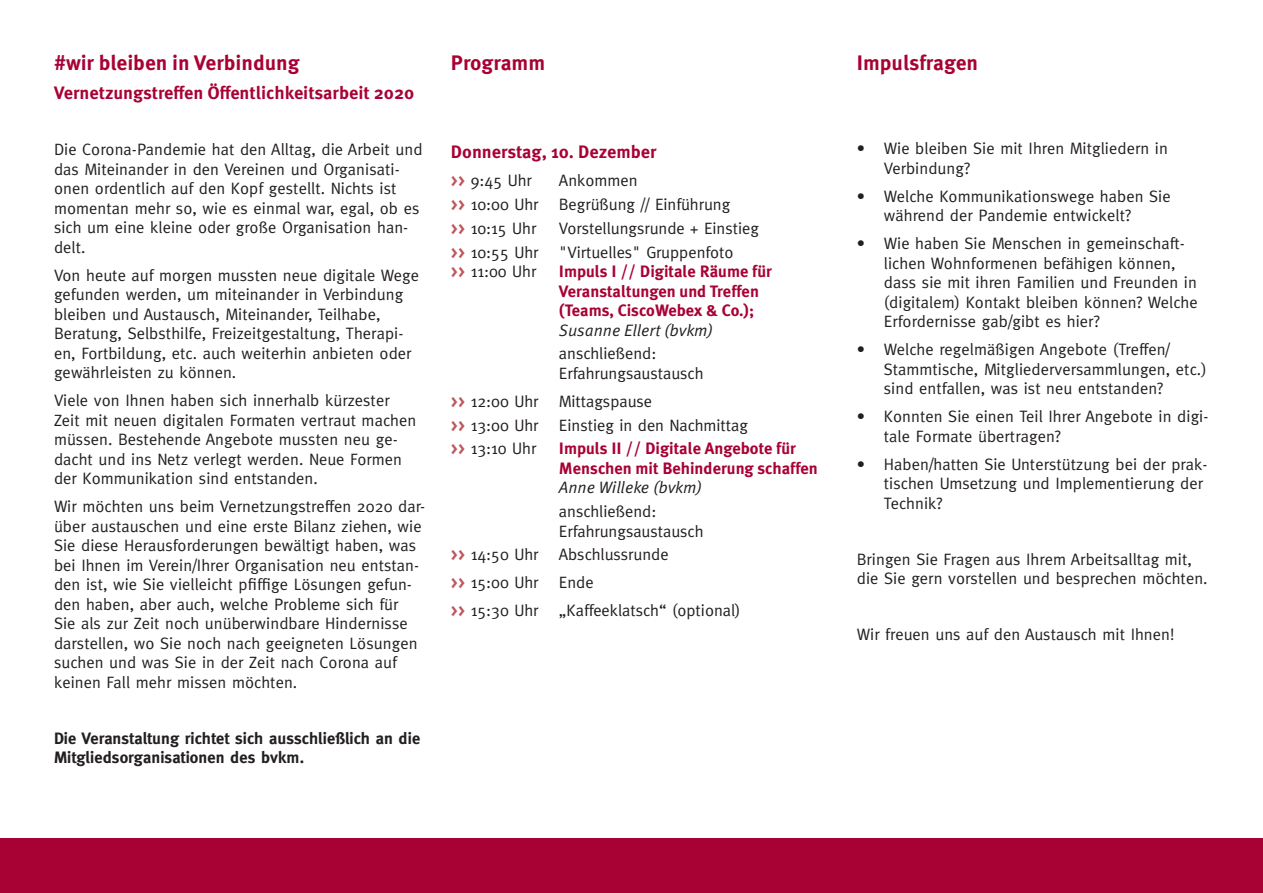
<style>
.page{position:relative;width:1263px;height:893px;background:#fff}
.page>*{position:absolute;margin:0;border:0;box-sizing:border-box;transform-origin:0 0}
.Spaltenüberschrift_f{font:700 21px "Meta Pro";color:#a80235}
.Spaltenüberschrift_f-2{font:700 18px "Meta Pro";color:#a80235}
.Spaltenüberschrift_f-3{font:16.5px/19.5px "Meta";letter-spacing:.005em;color:#231f20}
.Absatzformat_1{font:16.5px "Meta";color:#231f20}
.Absatzformat_1-2{font:700 16.5px/19.5px "Meta Plus";color:#a80235}
.Spaltenüberschrift_f-4{font:700 16.5px/19.5px "Meta";letter-spacing:.005em;color:#231f20}
.Absatzformat_1-3{font:16.5px "Meta Pro Norm Ita";color:#231f20}
.s1{font-weight:700;color:#bf585e}
</style>
<div class="page">
<div style="left:0;top:839px;width:1263px;height:54px;background:#a80235"></div>
<p class="Spaltenüberschrift_f" style="left:54px;top:46px;width:247px">#wir bleiben in Verbindung</p>
<p class="Spaltenüberschrift_f-2" style="left:54px;top:79px;width:362px">Vernetzungstreffen Öffentlichkeitsarbeit 2020</p>
<p class="Spaltenüberschrift_f-3" style="left:54px;top:140px;width:370px">Die Corona-Pandemie hat den Alltag, die Arbeit und das Miteinander in den Vereinen und Organisati&shy;onen ordentlich auf den Kopf gestellt. Nichts ist momentan mehr so, wie es einmal war, egal, ob es sich um eine kleine oder große Organisation han&shy;delt.</p>
<p class="Spaltenüberschrift_f-3" style="left:54px;top:265px;width:367px">Von heute auf morgen mussten neue digitale Wege gefunden werden, um miteinander in Verbindung bleiben und Austausch, Miteinander, Teilhabe, Beratung, Selbsthilfe, Freizeitgestaltung, Therapi&shy;en, Fortbildung, etc. auch weiterhin anbieten oder gewährleisten zu können.</p>
<p class="Spaltenüberschrift_f-3" style="left:54px;top:391px;width:364px">Viele von Ihnen haben sich innerhalb kürzester Zeit mit neuen digitalen Formaten vertraut machen müssen. Bestehende Angebote mussten neu ge&shy;dacht und ins Netz verlegt werden. Neue Formen der Kommunikation sind entstanden.</p>
<p class="Spaltenüberschrift_f-3" style="left:54px;top:497px;width:373px">Wir möchten uns beim Vernetzungstreffen 2020 dar&shy;über austauschen und eine erste Bilanz ziehen, wie Sie diese Herausforderungen bewältigt haben, was bei Ihnen im Verein/Ihrer Organisation neu entstan&shy;den ist, wie Sie vielleicht pfiffige Lösungen gefun&shy;den haben, aber auch, welche Probleme sich für<br>Sie als zur Zeit noch unüberwindbare Hindernisse darstellen, wo Sie noch nach geeigneten Lösungen suchen und was Sie in der Zeit nach Corona auf keinen Fall mehr missen möchten.</p>
<p class="Spaltenüberschrift_f-4" style="left:54px;top:728px;width:368px">Die Veranstaltung richtet sich ausschließlich an die<br>Mitgliedsorganisationen des bvkm.</p>
<p class="Spaltenüberschrift_f" style="left:451px;top:46px;width:96px">Programm</p>
<p class="Spaltenüberschrift_f-2" style="left:451px;top:138px;width:207px">Donnerstag, 10. Dezember</p>
<p class="Absatzformat_1" style="left:451px;top:171px;width:82px"><span class="s1">&gt;&gt;</span> 9:45 Uhr</p>
<p class="Absatzformat_1" style="left:559px;top:171px;width:80px">Ankommen</p>
<p class="Absatzformat_1" style="left:451px;top:195px;width:281px"><span class="s1">&gt;&gt;</span> 10:00 Uhr Begrüßung // Einführung</p>
<p class="Absatzformat_1" style="left:451px;top:219px;width:87px"><span class="s1">&gt;&gt;</span> 10:15 Uhr</p>
<p class="Absatzformat_1" style="left:559px;top:219px;width:202px">Vorstellungsrunde + Einstieg</p>
<p class="Absatzformat_1" style="left:451px;top:242px;width:284px"><span class="s1">&gt;&gt;</span> 10:55 Uhr "Virtuelles" Gruppenfoto</p>
<p class="Absatzformat_1" style="left:451px;top:262px;width:87px"><span class="s1">&gt;&gt;</span> 11:00 Uhr</p>
<p class="Absatzformat_1-2" style="left:559px;top:262px;width:214px">Impuls I // Digitale Räume für<br>Veranstaltungen und Treffen</p>
<p class="Absatzformat_1-2" style="left:559px;top:301px;width:197px">(Teams, CiscoWebex &amp; Co.);</p>
<p class="Absatzformat_1-3" style="left:559px;top:317px;width:156px">Susanne Ellert (bvkm)</p>
<p class="Absatzformat_1" style="left:559px;top:344px;width:99px">anschließend:</p>
<p class="Absatzformat_1" style="left:559px;top:364px;width:146px">Erfahrungsaustausch</p>
<p class="Absatzformat_1" style="left:451px;top:392px;width:203px"><span class="s1">&gt;&gt;</span> 12:00 Uhr Mittagspause</p>
<p class="Absatzformat_1" style="left:451px;top:415px;width:299px"><span class="s1">&gt;&gt;</span> 13:00 Uhr Einstieg in den Nachmittag</p>
<p class="Absatzformat_1" style="left:451px;top:439px;width:87px"><span class="s1">&gt;&gt;</span> 13:10 Uhr</p>
<p class="Absatzformat_1-2" style="left:559px;top:439px;width:260px">Impuls II // Digitale Angebote für<br>Menschen mit Behinderung schaffen</p>
<p class="Absatzformat_1-3" style="left:559px;top:475px;width:144px">Anne Willeke (bvkm)</p>
<p class="Absatzformat_1" style="left:559px;top:502px;width:99px">anschließend:</p>
<p class="Absatzformat_1" style="left:559px;top:521px;width:146px">Erfahrungsaustausch</p>
<p class="Absatzformat_1" style="left:451px;top:545px;width:219px"><span class="s1">&gt;&gt;</span> 14:50 Uhr Abschlussrunde</p>
<p class="Absatzformat_1" style="left:451px;top:573px;width:144px"><span class="s1">&gt;&gt;</span> 15:00 Uhr Ende</p>
<p class="Absatzformat_1" style="left:451px;top:601px;width:291px"><span class="s1">&gt;&gt;</span> 15:30 Uhr „Kaffeeklatsch“ (optional)</p>
<p class="Spaltenüberschrift_f" style="left:857px;top:47px;width:123px">Impulsfragen</p>
<p class="Spaltenüberschrift_f-3" style="left:884px;top:139px;width:286px;text-indent:-27px">• Wie bleiben Sie mit Ihren Mitgliedern in<br>Verbindung?</p>
<p class="Spaltenüberschrift_f-3" style="left:884px;top:186px;width:288px;text-indent:-27px">• Welche Kommunikationswege haben Sie während der Pandemie entwickelt?</p>
<p class="Spaltenüberschrift_f-3" style="left:884px;top:234px;width:315px;text-indent:-27px">• Wie haben Sie Menschen in gemeinschaft&shy;lichen Wohnformenen befähigen können, dass sie mit ihren Familien und Freunden in (digitalem) Kontakt bleiben können? Welche Erfordernisse gab/gibt es hier?</p>
<p class="Spaltenüberschrift_f-3" style="left:884px;top:340px;width:324px;text-indent:-27px">• Welche regelmäßigen Angebote (Treffen/<br>Stammtische, Mitgliederversammlungen, etc.) sind entfallen, was ist neu entstanden?</p>
<p class="Spaltenüberschrift_f-3" style="left:884px;top:407px;width:326px;text-indent:-27px">• Konnten Sie einen Teil Ihrer Angebote in digi&shy;tale Formate übertragen?</p>
<p class="Spaltenüberschrift_f-3" style="left:884px;top:454px;width:325px;text-indent:-27px">• Haben/hatten Sie Unterstützung bei der prak&shy;tischen Umsetzung und Implementierung der<br>Technik?</p>
<p class="Spaltenüberschrift_f-3" style="left:857px;top:549px;width:352px">Bringen Sie Fragen aus Ihrem Arbeitsalltag mit, die Sie gern vorstellen und besprechen möchten.</p>
<p class="Spaltenüberschrift_f-3" style="left:857px;top:625px;width:319px">Wir freuen uns auf den Austausch mit Ihnen!</p>
</div>
